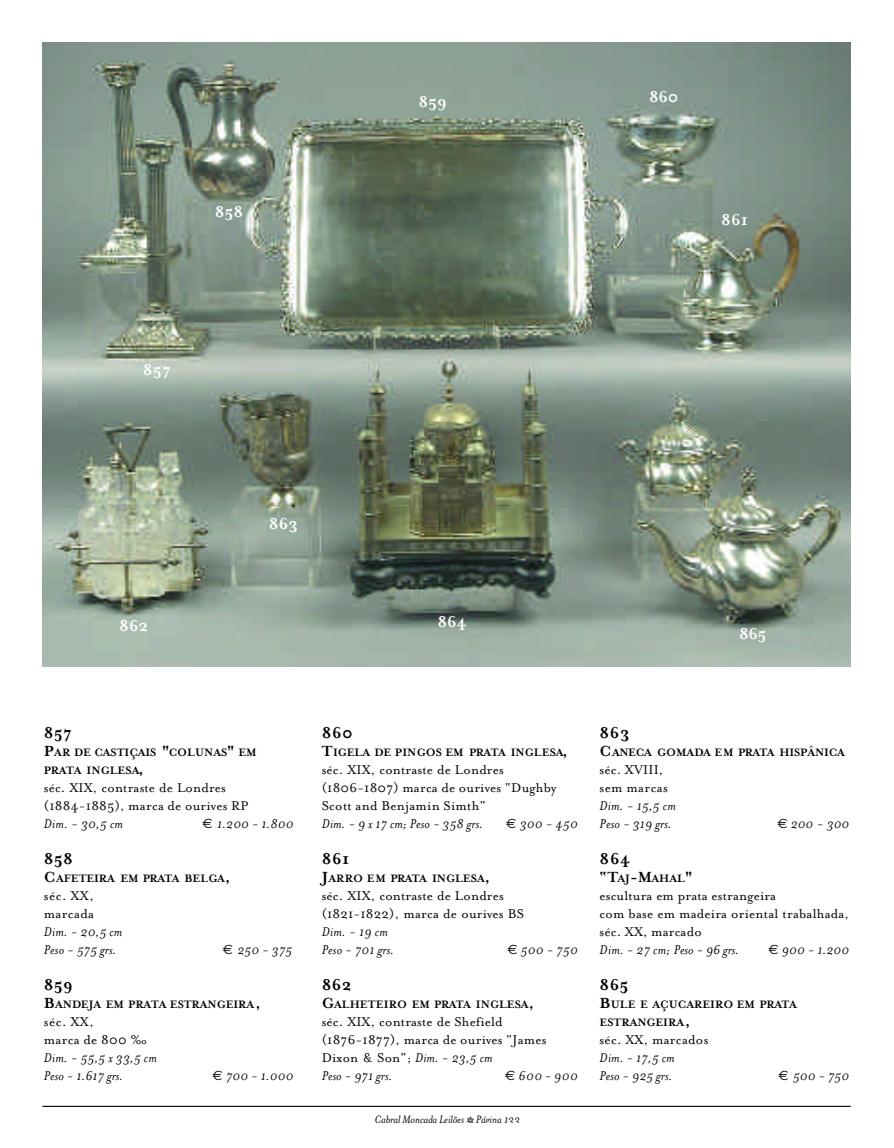
<style>
.page{position:relative;width:894px;height:1148px;background:#fff}
.page>*{position:absolute;margin:0;border:0;box-sizing:border-box;transform-origin:0 0}
.t1{font:700 18px "Mrs Eaves";letter-spacing:.02em;color:#000}
.t2{font:700 18px "Mrs Eaves";letter-spacing:-.005em;color:#fff}
.t3{font:14.7px/18px "Mrs Eaves Roman";letter-spacing:.015em;color:#000}
.t4{font:italic 14.7px/18px "Mrs Eaves";letter-spacing:.015em;color:#000}
.t5{font:italic 14.7px "Mrs Eaves";letter-spacing:-.005em;color:#000}
.t6{font:700 12.3px/18px "Mrs Eaves";letter-spacing:-.005em;color:#000}
.t7{font:italic 12.3px "Mrs Eaves";letter-spacing:-.01em;color:#000}
.s1{font-size:16.8px}
.s2{font-family:"Euro Sans";font-style:normal;font-size:13.5px}
.s3{font-family:"Mrs Eaves";font-style:italic}
.s4{font-family:"Mrs Eaves Fractions";font-style:normal}
</style>
<div class="page">
<img style="left:43px;top:43px;width:807px;height:623px">
<hr style="left:43px;top:1105px;width:807px;height:1px;background:#000">
<p class="t2" style="left:215px;top:201px;width:30px">858</p>
<p class="t2" style="left:143px;top:359px;width:29px">857</p>
<p class="t2" style="left:418px;top:91px;width:30px">859</p>
<p class="t2" style="left:649px;top:87px;width:31px">860</p>
<p class="t2" style="left:721px;top:209px;width:28px">861</p>
<p class="t2" style="left:119px;top:615px;width:31px">862</p>
<p class="t2" style="left:269px;top:513px;width:31px">863</p>
<p class="t2" style="left:438px;top:611px;width:31px">864</p>
<p class="t2" style="left:739px;top:623px;width:29px">865</p>
<p class="t1" style="left:44px;top:722px;width:29px">857</p>
<p class="t6" style="left:44px;top:743px;width:214px"><span class="s1">P</span>AR DE CASTIÇAIS <span class="s1">"</span>COLUNAS<span class="s1">"</span> EM<br>PRATA INGLESA<span class="s1">,</span></p>
<p class="t3" style="left:44px;top:779px;width:206px">séc. XIX, contraste de Londres (1884-1885), marca de ourives RP</p>
<p class="t4" style="left:44px;top:815px;width:81px">Dim. - 30,5 cm</p>
<p class="t4" style="left:202px;top:815px;width:92px"><span class="s2">€</span> 1.200 - 1.800</p>
<p class="t1" style="left:44px;top:848px;width:31px">858</p>
<p class="t6" style="left:44px;top:869px;width:188px"><span class="s1">C</span>AFETEIRA EM PRATA BELGA<span class="s1">,</span></p>
<p class="t3" style="left:44px;top:887px;width:52px">séc. XX, marcada</p>
<p class="t4" style="left:44px;top:923px;width:80px">Dim. - 20,5 cm<br>Peso - 575 grs.</p>
<p class="t4" style="left:223px;top:941px;width:71px"><span class="s2">€</span> 250 - 375</p>
<p class="t1" style="left:44px;top:974px;width:30px">859</p>
<p class="t6" style="left:44px;top:995px;width:218px"><span class="s1">B</span>ANDEJA EM PRATA ESTRANGEIRA<span class="s1">,</span></p>
<p class="t3" style="left:44px;top:1013px;width:105px">séc. XX,<br>marca de 800 ‰</p>
<p class="t4" style="left:44px;top:1049px;width:114px">Dim. - 55,5 x 33,5 cm<br>Peso - 1.617 grs.</p>
<p class="t4" style="left:213px;top:1067px;width:82px"><span class="s2">€</span> 700 - 1.000</p>
<p class="t1" style="left:322px;top:722px;width:33px">860</p>
<p class="t6" style="left:322px;top:743px;width:248px"><span class="s1">T</span>IGELA DE PINGOS EM PRATA INGLESA<span class="s1">,</span></p>
<p class="t3" style="left:322px;top:761px;width:236px">séc. XIX, contraste de Londres (1806-1807) marca de ourives "Dughby<br>Scott and Benjamin Simth"</p>
<p class="t4" style="left:322px;top:815px;width:163px">Dim. - 9 x 17 cm; Peso - 358 grs.</p>
<p class="t4" style="left:506px;top:815px;width:73px"><span class="s2">€</span> 300 - 450</p>
<p class="t1" style="left:322px;top:848px;width:29px">861</p>
<p class="t6" style="left:322px;top:869px;width:170px"><span class="s1">J</span>ARRO EM PRATA INGLESA<span class="s1">,</span></p>
<p class="t3" style="left:322px;top:887px;width:204px">séc. XIX, contraste de Londres (1821-1822), marca de ourives BS</p>
<p class="t4" style="left:322px;top:923px;width:74px">Dim. - 19 cm<br>Peso - 701 grs.</p>
<p class="t4" style="left:507px;top:941px;width:72px"><span class="s2">€</span> 500 - 750</p>
<p class="t1" style="left:322px;top:974px;width:32px">862</p>
<p class="t6" style="left:322px;top:995px;width:214px"><span class="s1">G</span>ALHETEIRO EM PRATA INGLESA<span class="s1">,</span></p>
<p class="t3" style="left:322px;top:1013px;width:226px">séc. XIX, contraste de Shefield (1876-1877), marca de ourives "James<br>Dixon &amp; Son"; <span class="s3">Dim. - 23,5 cm</span></p>
<p class="t4" style="left:322px;top:1067px;width:72px">Peso - 971 grs.</p>
<p class="t4" style="left:505px;top:1067px;width:74px"><span class="s2">€</span> 600 - 900</p>
<p class="t7" style="left:375px;top:1112px;width:147px">Cabral Moncada Leilões <span class="s4">Q</span> Página 133</p>
<p class="t1" style="left:600px;top:722px;width:31px">863</p>
<p class="t6" style="left:600px;top:743px;width:247px"><span class="s1">C</span>ANECA GOMADA EM PRATA HISPÂNICA</p>
<p class="t3" style="left:600px;top:761px;width:70px">séc. XVIII, sem marcas</p>
<p class="t4" style="left:600px;top:797px;width:78px">Dim. - 15,5 cm<br>Peso - 319 grs.</p>
<p class="t4" style="left:777px;top:815px;width:73px"><span class="s2">€</span> 200 - 300</p>
<p class="t1" style="left:600px;top:848px;width:32px">864</p>
<p class="t6" style="left:600px;top:869px;width:94px"><span class="s1">“T</span>AJ<span class="s1">-M</span>AHAL<span class="s1">"</span></p>
<p class="t3" style="left:600px;top:887px;width:251px">escultura em prata estrangeira<br>com base em madeira oriental trabalhada, séc. XX, marcado</p>
<p class="t5" style="left:600px;top:942px;width:141px">Dim. - 27 cm; Peso - 96 grs.</p>
<p class="t4" style="left:768px;top:941px;width:82px"><span class="s2">€</span> 900 - 1.200</p>
<p class="t1" style="left:600px;top:974px;width:30px">865</p>
<p class="t6" style="left:600px;top:995px;width:199px"><span class="s1">B</span>ULE E AÇUCAREIRO EM PRATA<br>ESTRANGEIRA<span class="s1">,</span></p>
<p class="t3" style="left:600px;top:1031px;width:110px">séc. XX, marcados</p>
<p class="t4" style="left:600px;top:1049px;width:77px">Dim. - 17,5 cm<br>Peso - 925 grs.</p>
<p class="t4" style="left:778px;top:1067px;width:72px"><span class="s2">€</span> 500 - 750</p>
</div>
